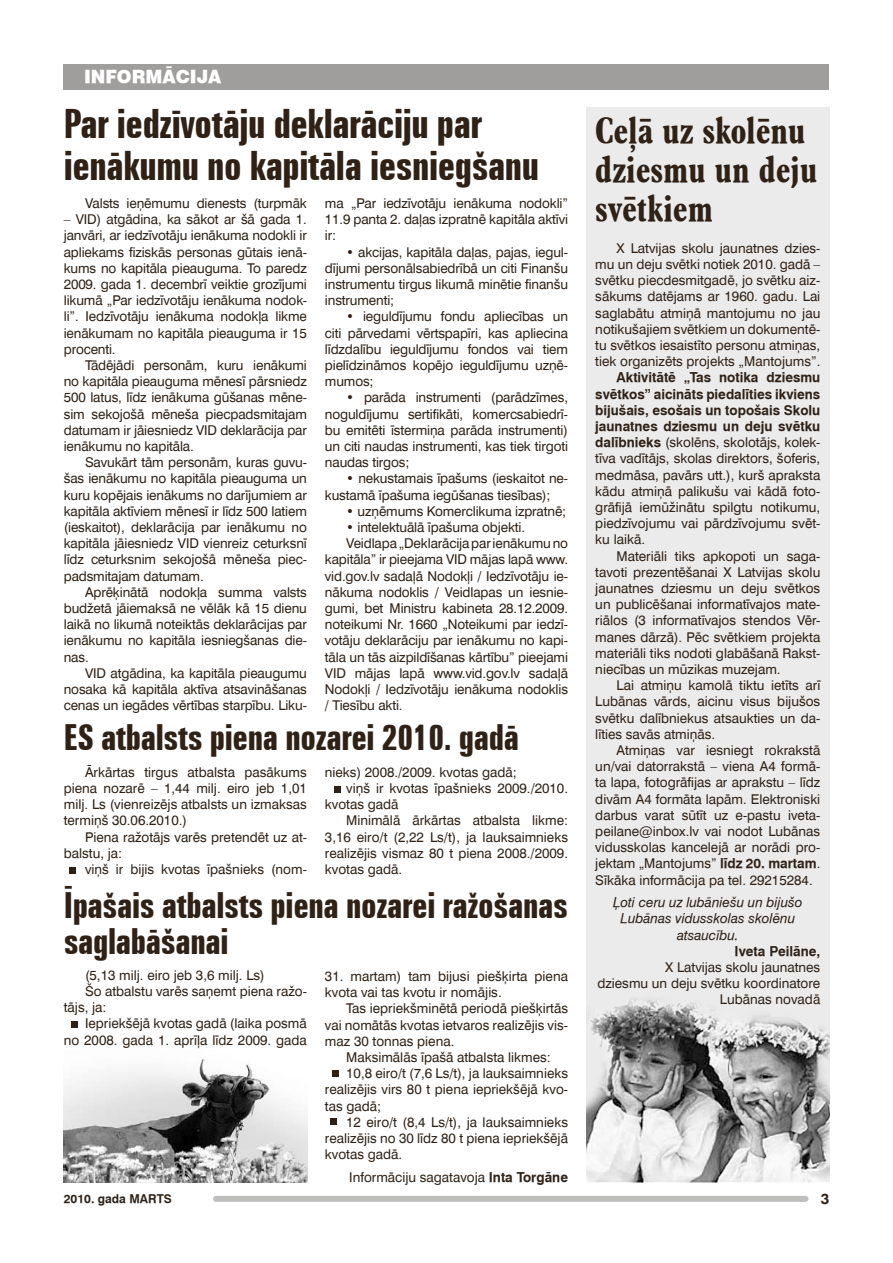
<style>
.page{position:relative;width:893px;height:1263px;background:#fff}
.page>*{position:absolute;margin:0;border:0;box-sizing:border-box;transform-origin:0 0}
.t1{font:700 extra-condensed 40.5px/42px "Zurich TL";letter-spacing:-.01em;color:#2f2116}
.t2{font:700 extra-condensed 36px/36px "Zurich TL";letter-spacing:-.01em;color:#2f2116}
.t3{font:700 condensed 36px/39px "Aldine 721 TL";color:#2f2116}
.t4{font:900 18px "Swiss 721 TL";color:#fff}
.t5{font:700 15px "Swiss 721 TL";color:#2f2116}
.t6{font:13.5px/16.2px "Swiss 721 TL";color:#2f2116;text-align:justify}
.t7{font:italic 13.5px/16.2px "Swiss 721 TL";color:#2f2116;text-align:center}
.t8{font:700 13.5px "Swiss 721 TL";color:#2f2116}
.t9{font:700 12px "Swiss 721 TL";color:#2f2116}
.s1{font-weight:700}
</style>
<div class="page">
<div style="left:216px;top:1196px;width:590px;height:6px;background:#bebebd"></div>
<img style="left:586px;top:107px;width:243px;height:1075px">
<img style="left:64px;top:1059px;width:244px;height:123px">
<div style="left:64px;top:64px;width:765px;height:25px;background:#9f9e9c"></div>
<svg style="left:70px;top:867px;width:6px;height:6px"></svg>
<div style="left:71px;top:1021px;width:7px;height:7px;background:#2f2116"></div>
<div style="left:331px;top:1118px;width:6px;height:7px;background:#2f2116"></div>
<svg style="left:333px;top:1070px;width:6px;height:6px"></svg>
<svg style="left:334px;top:786px;width:6px;height:6px"></svg>
<h3 class="t4" style="left:84px;top:66px;width:139px">INFORMĀCIJA</h3>
<h1 class="t1" style="left:64px;top:103px;width:477px">Par iedzīvotāju deklarāciju par ienākumu no kapitāla iesniegšanu</h1>
<p class="t6" style="left:85px;top:195px;width:223px">Valsts ieņēmumu dienests (turpmāk</p>
<p class="t6" style="left:64px;top:211px;width:245px">– VID) atgādina, ka sākot ar šā gada 1. janvāri, ar iedzīvotāju ienākuma nodokli ir apliekams fiziskās personas gūtais ienā&shy;kums no kapitāla pieauguma. To paredz 2009. gada 1. decembrī veiktie grozījumi likumā „Par iedzīvotāju ienākuma nodok&shy;li”. Iedzīvotāju ienākuma nodokļa likme ienākumam no kapitāla pieauguma ir 15 procenti.</p>
<p class="t6" style="left:64px;top:357px;width:245px;text-indent:21px">Tādējādi personām, kuru ienākumi no kapitāla pieauguma mēnesī pārsniedz 500 latus, līdz ienākuma gūšanas mēne&shy;sim sekojošā mēneša piecpadsmitajam datumam ir jāiesniedz VID deklarācija par ienākumu no kapitāla.</p>
<p class="t6" style="left:64px;top:454px;width:245px;text-indent:21px">Savukārt tām personām, kuras guvu&shy;šas ienākumu no kapitāla pieauguma un kuru kopējais ienākums no darījumiem ar kapitāla aktīviem mēnesī ir līdz 500 latiem (ieskaitot), deklarācija par ienākumu no kapitāla jāiesniedz VID vienreiz ceturksnī līdz ceturksnim sekojošā mēneša piec&shy;padsmitajam datumam.</p>
<p class="t6" style="left:64px;top:584px;width:245px;text-indent:21px">Aprēķinātā nodokļa summa valsts budžetā jāiemaksā ne vēlāk kā 15 dienu laikā no likumā noteiktās deklarācijas par ienākumu no kapitāla iesniegšanas die&shy;nas.</p>
<p class="t6" style="left:64px;top:665px;width:245px;text-indent:21px">VID atgādina, ka kapitāla pieaugumu nosaka kā kapitāla aktīva atsavināšanas cenas un iegādes vērtības starpību. Liku-</p>
<p class="t6" style="left:325px;top:195px;width:245px">ma „Par iedzīvotāju ienākuma nodokli” 11.9 panta 2. daļas izpratnē kapitāla aktīvi ir:</p>
<p class="t6" style="left:325px;top:244px;width:245px;text-indent:21px">· akcijas, kapitāla daļas, pajas, iegul&shy;dījumi personālsabiedrībā un citi Finanšu instrumentu tirgus likumā minētie finanšu instrumenti;</p>
<p class="t6" style="left:325px;top:308px;width:245px;text-indent:21px">· ieguldījumu fondu apliecības un citi pārvedami vērtspapīri, kas apliecina līdzdalību ieguldījumu fondos vai tiem pielīdzināmos kopējo ieguldījumu uzņē&shy;mumos;</p>
<p class="t6" style="left:325px;top:389px;width:245px;text-indent:21px">· parāda instrumenti (parādzīmes, noguldījumu sertifikāti, komercsabiedrī&shy;bu emitēti īstermiņa parāda instrumenti) un citi naudas instrumenti, kas tiek tirgoti naudas tirgos;</p>
<p class="t6" style="left:325px;top:470px;width:245px;text-indent:21px">· nekustamais īpašums (ieskaitot ne&shy;kustamā īpašuma iegūšanas tiesības);</p>
<p class="t6" style="left:346px;top:503px;width:222px">· uzņēmums Komerclikuma izpratnē;</p>
<p class="t6" style="left:346px;top:519px;width:180px">· intelektuālā īpašuma objekti.</p>
<p class="t6" style="left:346px;top:535px;width:223px">Veidlapa „Deklarācija par ienākumu no</p>
<p class="t6" style="left:325px;top:551px;width:245px">kapitāla” ir pieejama VID mājas lapā www.</p>
<p class="t6" style="left:325px;top:568px;width:245px">vid.gov.lv sadaļā Nodokļi / Iedzīvotāju ie-</p>
<p class="t6" style="left:325px;top:584px;width:245px">nākuma nodoklis / Veidlapas un iesnie-</p>
<p class="t6" style="left:325px;top:600px;width:245px">gumi, bet Ministru kabineta 28.12.2009.</p>
<p class="t6" style="left:325px;top:616px;width:245px">noteikumi Nr. 1660 „Noteikumi par iedzī-</p>
<p class="t6" style="left:325px;top:632px;width:245px">votāju deklarāciju par ienākumu no kapi-</p>
<p class="t6" style="left:325px;top:649px;width:245px">tāla un tās aizpildīšanas kārtību” pieejami</p>
<p class="t6" style="left:325px;top:665px;width:245px">VID mājas lapā www.vid.gov.lv sadaļā</p>
<p class="t6" style="left:325px;top:681px;width:245px">Nodokļi / Iedzīvotāju ienākuma nodoklis</p>
<p class="t6" style="left:325px;top:697px;width:79px">/ Tiesību akti.</p>
<h2 class="t2" style="left:64px;top:720px;width:457px">ES atbalsts piena nozarei 2010. gadā</h2>
<p class="t6" style="left:64px;top:764px;width:245px;text-indent:21px">Ārkārtas tirgus atbalsta pasākums piena nozarē – 1,44 milj. eiro jeb 1,01 milj. Ls (vienreizējs atbalsts un izmaksas termiņš 30.06.2010.)</p>
<p class="t6" style="left:64px;top:828px;width:245px;text-indent:21px">Piena ražotājs varēs pretendēt uz at&shy;balstu, ja:</p>
<p class="t6" style="left:85px;top:861px;width:223px">viņš ir bijis kvotas īpašnieks (nom-</p>
<p class="t6" style="left:325px;top:764px;width:193px">nieks) 2008./2009. kvotas gadā;</p>
<p class="t6" style="left:346px;top:780px;width:223px">viņš ir kvotas īpašnieks 2009./2010.</p>
<p class="t6" style="left:325px;top:796px;width:75px">kvotas gadā</p>
<p class="t6" style="left:346px;top:812px;width:223px">Minimālā ārkārtas atbalsta likme:</p>
<p class="t6" style="left:325px;top:828px;width:245px">3,16 eiro/t (2,22 Ls/t), ja lauksaimnieks</p>
<p class="t6" style="left:325px;top:845px;width:245px">realizējis vismaz 80 t piena 2008./2009.</p>
<p class="t6" style="left:325px;top:861px;width:79px">kvotas gadā.</p>
<h2 class="t2" style="left:64px;top:887px;width:506px">Īpašais atbalsts piena nozarei ražošanas saglabāšanai</h2>
<p class="t6" style="left:325px;top:968px;width:245px">31. martam) tam bijusi piešķirta piena kvota vai tas kvotu ir nomājis.</p>
<p class="t6" style="left:325px;top:1000px;width:245px;text-indent:21px">Tas iepriekšminētā periodā piešķirtās vai nomātās kvotas ietvaros realizējis vis&shy;maz 30 tonnas piena.</p>
<p class="t6" style="left:346px;top:1049px;width:206px">Maksimālās īpašā atbalsta likmes:</p>
<p class="t6" style="left:346px;top:1065px;width:223px">10,8 eiro/t (7,6 Ls/t), ja lauksaimnieks</p>
<p class="t6" style="left:325px;top:1081px;width:245px">realizējis virs 80 t piena iepriekšējā kvo-</p>
<p class="t6" style="left:325px;top:1097px;width:58px">tas gadā;</p>
<p class="t6" style="left:346px;top:1114px;width:223px">12 eiro/t (8,4 Ls/t), ja lauksaimnieks</p>
<p class="t6" style="left:325px;top:1130px;width:245px">realizējis no 30 līdz 80 t piena iepriekšējā</p>
<p class="t6" style="left:325px;top:1146px;width:79px">kvotas gadā.</p>
<p class="t6" style="left:349px;top:1169px;width:220px">Informāciju sagatavoja <span class="s1">Inta Torgāne</span></p>
<p class="t6" style="left:85px;top:967px;width:181px">(5,13 milj. eiro jeb 3,6 milj. Ls)</p>
<p class="t6" style="left:85px;top:983px;width:223px">Šo atbalstu varēs saņemt piena ražo-</p>
<p class="t6" style="left:64px;top:999px;width:44px">tājs, ja:</p>
<p class="t6" style="left:85px;top:1015px;width:223px">Iepriekšējā kvotas gadā (laika posmā</p>
<p class="t6" style="left:64px;top:1032px;width:245px">no 2008. gada 1. aprīļa līdz 2009. gada</p>
<h2 class="t3" style="left:595px;top:110px;width:224px">Ceļā uz skolēnu dziesmu un deju svētkiem</h2>
<p class="t6" style="left:595px;top:240px;width:227px;text-indent:21px">X Latvijas skolu jaunatnes dzies&shy;mu un deju svētki notiek 2010. gadā – svētku piecdesmitgadē, jo svētku aiz&shy;sākums datējams ar 1960. gadu. Lai saglabātu atmiņā mantojumu no jau notikušajiem svētkiem un dokumentē&shy;tu svētkos iesaistīto personu atmiņas, tiek organizēts projekts „Mantojums”.</p>
<p class="t6" style="left:595px;top:369px;width:227px;text-indent:21px"><span class="s1">Aktivitātē „Tas notika dziesmu svētkos” aicināts piedalīties ikviens bijušais, esošais un topošais Skolu jaunatnes dziesmu un deju svētku dalībnieks</span> (skolēns, skolotājs, kolek&shy;tīva vadītājs, skolas direktors, šoferis, medmāsa, pavārs utt.), kurš apraksta kādu atmiņā palikušu vai kādā foto&shy;grāfijā iemūžinātu spilgtu notikumu, piedzīvojumu vai pārdzīvojumu svēt&shy;ku laikā.</p>
<p class="t6" style="left:595px;top:548px;width:227px;text-indent:21px">Materiāli tiks apkopoti un saga&shy;tavoti prezentēšanai X Latvijas skolu jaunatnes dziesmu un deju svētkos un publicēšanai informatīvajos mate&shy;riālos (3 informatīvajos stendos Vēr&shy;manes dārzā). Pēc svētkiem projekta materiāli tiks nodoti glabāšanā Rakst&shy;niecības un mūzikas muzejam.</p>
<p class="t6" style="left:595px;top:677px;width:227px;text-indent:21px">Lai atmiņu kamolā tiktu ietīts arī Lubānas vārds, aicinu visus bijušos svētku dalībniekus atsaukties un da&shy;līties savās atmiņās.</p>
<p class="t6" style="left:595px;top:742px;width:227px;text-indent:21px">Atmiņas var iesniegt rokrakstā un/vai datorrakstā – viena A4 formā&shy;ta lapa, fotogrāfijas ar aprakstu – līdz divām A4 formāta lapām. Elektroniski darbus varat sūtīt uz e-pastu iveta&shy;peilane@inbox.lv vai nodot Lubānas vidusskolas kancelejā ar norādi pro&shy;jektam „Mantojums” <span class="s1">līdz 20. martam</span>.<br>Sīkāka informācija pa tel. 29215284.</p>
<p class="t7" style="left:613px;top:894px;width:191px">Ļoti ceru uz lubāniešu un bijušo<br>Lubānas vidusskolas skolēnu atsaucību.</p>
<p class="t8" style="left:735px;top:943px;width:87px">Iveta Peilāne,</p>
<p class="t6" style="left:597px;top:959px;width:224px;text-align:right">X Latvijas skolu jaunatnes<br>dziesmu un deju svētku koordinatore<br>Lubānas novadā</p>
<p class="t9" style="left:64px;top:1191px;width:110px">2010. gada MARTS</p>
<p class="t5" style="left:821px;top:1189px;width:10px">3</p>
</div>
